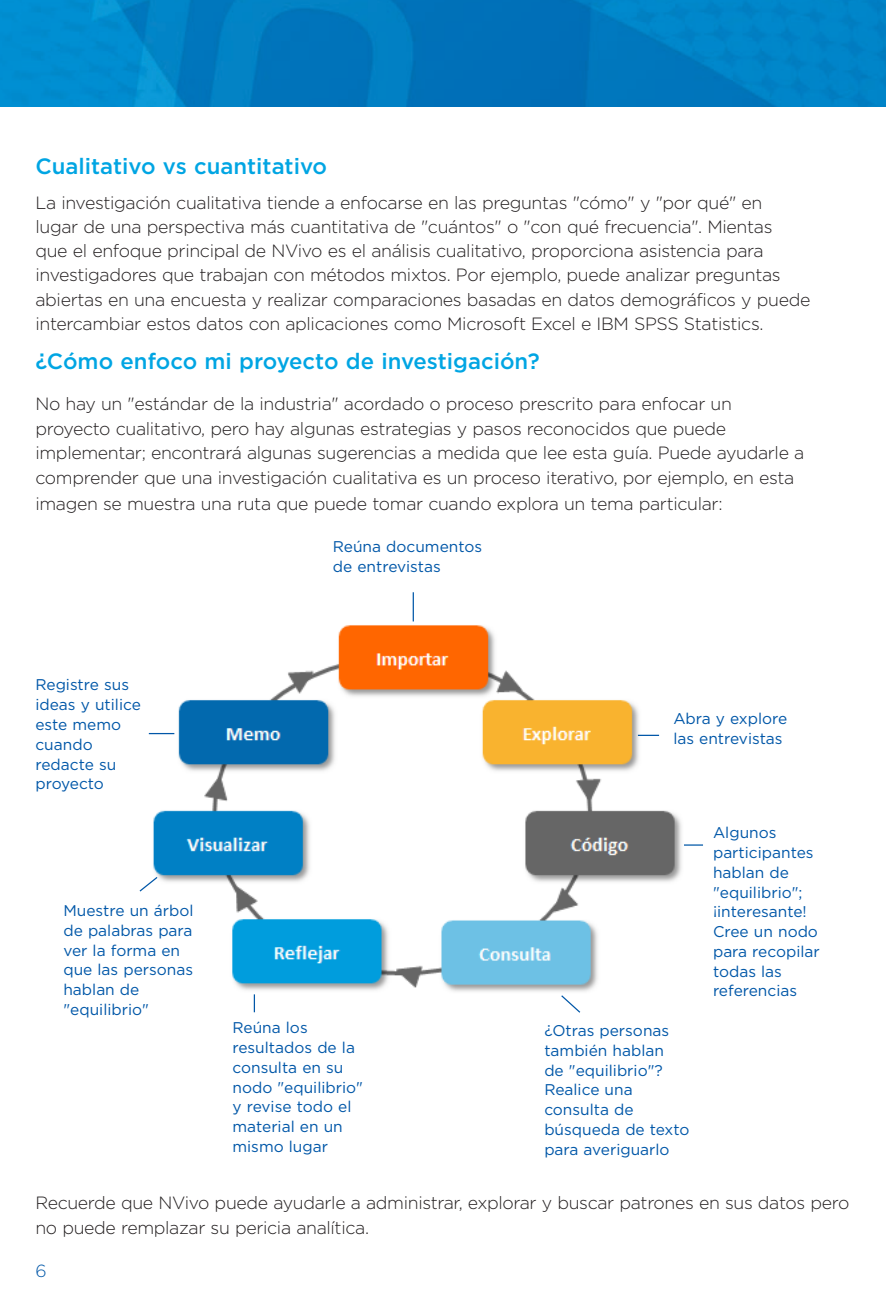
<style>
.page{position:relative;width:886px;height:1312px;background:#fff}
.page>*{position:absolute;margin:0;border:0;box-sizing:border-box;transform-origin:0 0}
.Headings_-_Light_Blu{font:500 22.25px "Gotham";color:#00a5e3}
.Main_Body_Text{font:300 17.75px/24.2px "Gotham";letter-spacing:-.02em;color:#231f20}
.t1{font:300 17.5px "Gotham";color:#0157a8}
.Image_Pointer_Text{font:15.5px/19.8px "Gotham";color:#0157a8}
</style>
<div class="page">
<img style="left:0;top:0;width:886px;height:106px">
<img style="left:152px;top:625px;width:530px;height:367px">
<svg style="left:413px;top:592px;width:1px;height:29px"></svg>
<svg style="left:254px;top:994px;width:1px;height:18px"></svg>
<hr style="left:149px;top:732px;width:25px;height:2px;background:#0157a8">
<svg style="left:638px;top:734px;width:21px;height:1px"></svg>
<svg style="left:684px;top:844px;width:19px;height:1px"></svg>
<svg style="left:561px;top:995px;width:20px;height:18px"></svg>
<svg style="left:139px;top:875px;width:20px;height:17px"></svg>
<p class="Headings_-_Light_Blu" style="left:35px;top:151px;width:293px">Cualitativo vs cuantitativo</p>
<p class="Main_Body_Text" style="left:35px;top:190px;width:776px">La investigación cualitativa tiende a enfocarse en las preguntas "cómo" y "por qué" en<br>lugar de una perspectiva más cuantitativa de "cuántos" o "con qué frecuencia". Mientas<br>que el enfoque principal de NVivo es el análisis cualitativo, proporciona asistencia para investigadores que trabajan con métodos mixtos. Por ejemplo, puede analizar preguntas abiertas en una encuesta y realizar comparaciones basadas en datos demográficos y puede intercambiar estos datos con aplicaciones como Microsoft Excel e IBM SPSS Statistics.</p>
<p class="Headings_-_Light_Blu" style="left:35px;top:346px;width:506px">¿Cómo enfoco mi proyecto de investigación?</p>
<p class="Main_Body_Text" style="left:35px;top:391px;width:770px">No hay un "estándar de la industria" acordado o proceso prescrito para enfocar un proyecto cualitativo, pero hay algunas estrategias y pasos reconocidos que puede implementar; encontrará algunas sugerencias a medida que lee esta guía. Puede ayudarle a comprender que una investigación cualitativa es un proceso iterativo, por ejemplo, en esta</p>
<p class="Main_Body_Text" style="left:35px;top:491px;width:689px">imagen se muestra una ruta que puede tomar cuando explora un tema particular:</p>
<p class="Image_Pointer_Text" style="left:35px;top:674px;width:107px">Registre sus ideas y utilice este memo cuando redacte su proyecto</p>
<p class="Image_Pointer_Text" style="left:333px;top:536px;width:151px">Reúna documentos de entrevistas</p>
<p class="Image_Pointer_Text" style="left:63px;top:900px;width:132px">Muestre un árbol de palabras para ver la forma en que las personas hablan de "equilibrio"</p>
<p class="Image_Pointer_Text" style="left:232px;top:1017px;width:132px">Reúna los resultados de la consulta en su nodo "equilibrio" y revise todo el material en un mismo lugar</p>
<p class="Image_Pointer_Text" style="left:673px;top:708px;width:115px">Abra y explore las entrevistas</p>
<p class="Image_Pointer_Text" style="left:544px;top:1020px;width:147px">¿Otras personas también hablan<br>de "equilibrio"?<br>Realice una consulta de búsqueda de texto para averiguarlo</p>
<p class="Image_Pointer_Text" style="left:713px;top:822px;width:108px">Algunos participantes hablan de "equilibrio"; ¡interesante!<br>Cree un nodo para recopilar todas las referencias</p>
<p class="Main_Body_Text" style="left:35px;top:1189px;width:815px">Recuerde que NVivo puede ayudarle a administrar, explorar y buscar patrones en sus datos pero no puede remplazar su pericia analítica.</p>
<p class="t1" style="left:35px;top:1258px;width:13px">6</p>
</div>
